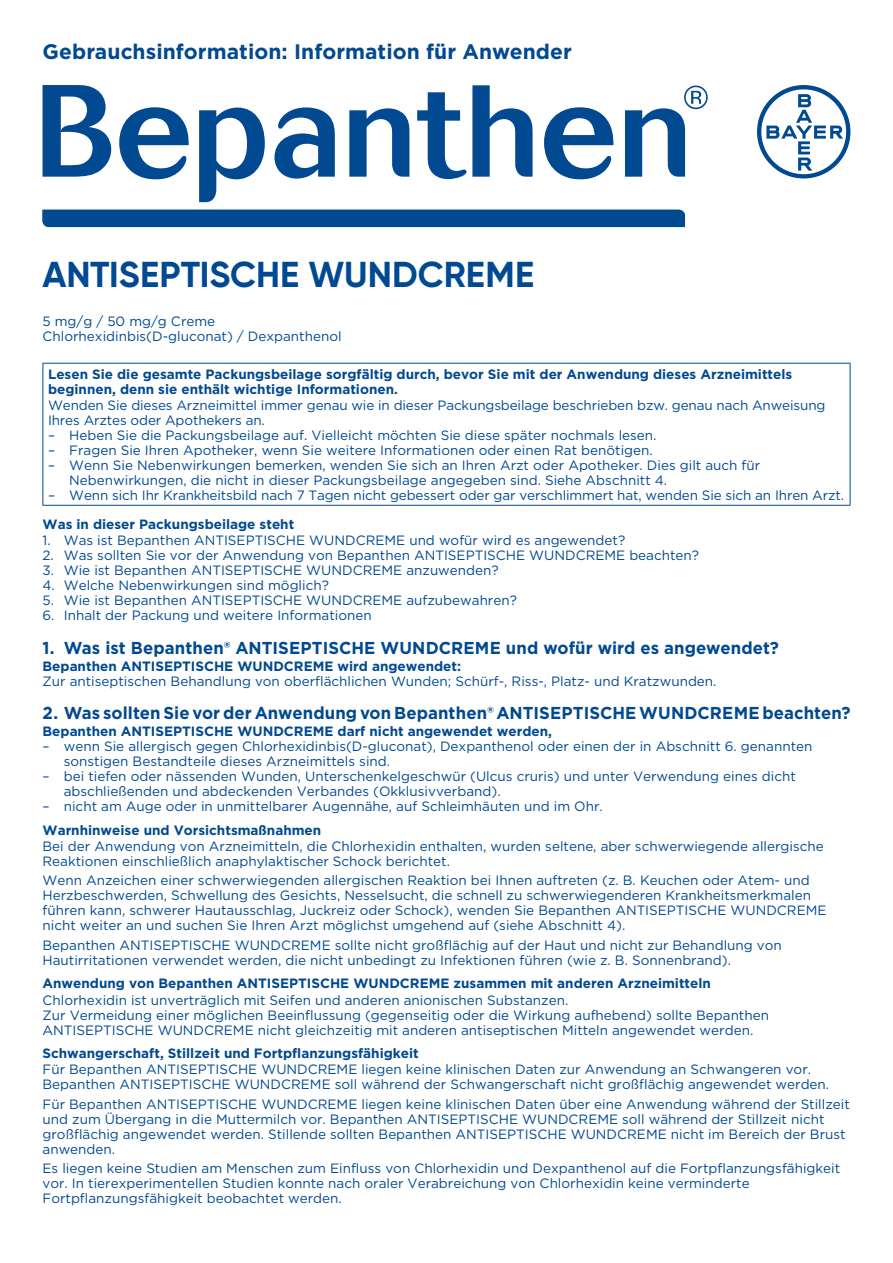
<style>
.page{position:relative;width:893px;height:1263px;background:#fff}
.page>*{position:absolute;margin:0;border:0;box-sizing:border-box;transform-origin:0 0}
.t1{font:700 36px "Gilroy";color:#014990}
.t2{font:700 21px "Gotham";letter-spacing:.005em;color:#014990}
.t3{font:700 17.25px "Gotham";letter-spacing:.005em;color:#014990}
.t4{font:13.5px/15px "Gotham";color:#014990}
.t5{font:700 13.5px/15px "Gotham";color:#014990}
</style>
<div class="page">
<hr style="left:43px;top:363px;width:807px;height:1px;background:#014990">
<hr style="left:43px;top:364px;width:1px;height:141px;background:#014990">
<hr style="left:850px;top:364px;width:1px;height:141px;background:#014990">
<hr style="left:43px;top:505px;width:807px;height:1px;background:#014990">
<svg style="left:757px;top:85px;width:93px;height:93px"></svg>
<div style="left:43px;top:210px;width:642px;height:17px;background:#014990"></div>
<svg style="left:43px;top:85px;width:642px;height:117px"></svg>
<svg style="left:684px;top:86px;width:24px;height:23px"></svg>
<h2 class="t2" style="left:43px;top:38px;width:531px">Gebrauchsinformation: Information für Anwender</h2>
<h1 class="t1" style="left:43px;top:252px;width:493px">ANTISEPTISCHE WUNDCREME</h1>
<p class="t4" style="left:43px;top:314px;width:301px">5 mg/g / 50 mg/g Creme<br>Chlorhexidinbis(D-gluconat) / Dexpanthenol</p>
<p class="t5" style="left:48px;top:367px;width:746px">Lesen Sie die gesamte Packungsbeilage sorgfältig durch, bevor Sie mit der Anwendung dieses Arzneimittels beginnen, denn sie enthält wichtige Informationen.</p>
<p class="t4" style="left:48px;top:398px;width:779px">Wenden Sie dieses Arzneimittel immer genau wie in dieser Packungsbeilage beschrieben bzw. genau nach Anweisung<br>Ihres Arztes oder Apothekers an.</p>
<p class="t4" style="left:48px;top:428px;width:610px">– Heben Sie die Packungsbeilage auf. Vielleicht möchten Sie diese später nochmals lesen.</p>
<p class="t4" style="left:48px;top:443px;width:606px">– Fragen Sie Ihren Apotheker, wenn Sie weitere Informationen oder einen Rat benötigen.</p>
<p class="t4" style="left:69px;top:458px;width:693px;text-indent:-21px">– Wenn Sie Nebenwirkungen bemerken, wenden Sie sich an Ihren Arzt oder Apotheker. Dies gilt auch für<br>Nebenwirkungen, die nicht in dieser Packungsbeilage angegeben sind. Siehe Abschnitt 4.</p>
<p class="t4" style="left:48px;top:488px;width:798px">– Wenn sich Ihr Krankheitsbild nach 7 Tagen nicht gebessert oder gar verschlimmert hat, wenden Sie sich an Ihren Arzt.</p>
<p class="t5" style="left:43px;top:517px;width:253px">Was in dieser Packungsbeilage steht</p>
<p class="t4" style="left:43px;top:533px;width:584px">1. Was ist Bepanthen ANTISEPTISCHE WUNDCREME und wofür wird es angewendet?</p>
<p class="t4" style="left:43px;top:548px;width:658px">2. Was sollten Sie vor der Anwendung von Bepanthen ANTISEPTISCHE WUNDCREME beachten?</p>
<p class="t4" style="left:43px;top:563px;width:458px">3. Wie ist Bepanthen ANTISEPTISCHE WUNDCREME anzuwenden?</p>
<p class="t4" style="left:43px;top:578px;width:288px">4. Welche Nebenwirkungen sind möglich?</p>
<p class="t4" style="left:43px;top:593px;width:476px">5. Wie ist Bepanthen ANTISEPTISCHE WUNDCREME aufzubewahren?</p>
<p class="t4" style="left:43px;top:608px;width:331px">6. Inhalt der Packung und weitere Informationen</p>
<p class="t3" style="left:43px;top:636px;width:738px">1. Was ist Bepanthen® ANTISEPTISCHE WUNDCREME und wofür wird es angewendet?</p>
<p class="t5" style="left:43px;top:658px;width:420px">Bepanthen ANTISEPTISCHE WUNDCREME wird angewendet:</p>
<p class="t4" style="left:43px;top:673px;width:676px">Zur antiseptischen Behandlung von oberflächlichen Wunden; Schürf-, Riss-, Platz- und Kratzwunden.</p>
<p class="t3" style="left:43px;top:702px;width:809px">2. Was sollten Sie vor der Anwendung von Bepanthen® ANTISEPTISCHE WUNDCREME beachten?</p>
<p class="t5" style="left:43px;top:724px;width:511px">Bepanthen ANTISEPTISCHE WUNDCREME darf nicht angewendet werden,</p>
<p class="t4" style="left:64px;top:739px;width:750px;text-indent:-21px">– wenn Sie allergisch gegen Chlorhexidinbis(D-gluconat), Dexpanthenol oder einen der in Abschnitt 6. genannten sonstigen Bestandteile dieses Arzneimittels sind.</p>
<p class="t4" style="left:64px;top:769px;width:733px;text-indent:-21px">– bei tiefen oder nässenden Wunden, Unterschenkelgeschwür (Ulcus cruris) und unter Verwendung eines dicht abschließenden und abdeckenden Verbandes (Okklusivverband).</p>
<p class="t4" style="left:43px;top:799px;width:562px">– nicht am Auge oder in unmittelbarer Augennähe, auf Schleimhäuten und im Ohr.</p>
<p class="t5" style="left:43px;top:822px;width:280px">Warnhinweise und Vorsichtsmaßnahmen</p>
<p class="t4" style="left:43px;top:838px;width:783px">Bei der Anwendung von Arzneimitteln, die Chlorhexidin enthalten, wurden seltene, aber schwerwiegende allergische<br>Reaktionen einschließlich anaphylaktischer Schock berichtet.</p>
<p class="t4" style="left:43px;top:873px;width:785px">Wenn Anzeichen einer schwerwiegenden allergischen Reaktion bei Ihnen auftreten (z. B. Keuchen oder Atem- und Herzbeschwerden, Schwellung des Gesichts, Nesselsucht, die schnell zu schwerwiegenderen Krankheitsmerkmalen führen kann, schwerer Hautausschlag, Juckreiz oder Schock), wenden Sie Bepanthen ANTISEPTISCHE WUNDCREME nicht weiter an und suchen Sie Ihren Arzt möglichst umgehend auf (siehe Abschnitt 4).</p>
<p class="t4" style="left:43px;top:937px;width:741px">Bepanthen ANTISEPTISCHE WUNDCREME sollte nicht großflächig auf der Haut und nicht zur Behandlung von<br>Hautirritationen verwendet werden, die nicht unbedingt zu Infektionen führen (wie z. B. Sonnenbrand).</p>
<p class="t5" style="left:43px;top:976px;width:670px">Anwendung von Bepanthen ANTISEPTISCHE WUNDCREME zusammen mit anderen Arzneimitteln</p>
<p class="t4" style="left:43px;top:992px;width:728px">Chlorhexidin ist unverträglich mit Seifen und anderen anionischen Substanzen.<br>Zur Vermeidung einer möglichen Beeinflussung (gegenseitig oder die Wirkung aufhebend) sollte Bepanthen<br>ANTISEPTISCHE WUNDCREME nicht gleichzeitig mit anderen antiseptischen Mitteln angewendet werden.</p>
<p class="t5" style="left:43px;top:1046px;width:378px">Schwangerschaft, Stillzeit und Fortpflanzungsfähigkeit</p>
<p class="t4" style="left:43px;top:1061px;width:788px">Für Bepanthen ANTISEPTISCHE WUNDCREME liegen keine klinischen Daten zur Anwendung an Schwangeren vor.<br>Bepanthen ANTISEPTISCHE WUNDCREME soll während der Schwangerschaft nicht großflächig angewendet werden.</p>
<p class="t4" style="left:43px;top:1096px;width:809px">Für Bepanthen ANTISEPTISCHE WUNDCREME liegen keine klinischen Daten über eine Anwendung während der Stillzeit und zum Übergang in die Muttermilch vor. Bepanthen ANTISEPTISCHE WUNDCREME soll während der Stillzeit nicht großflächig angewendet werden. Stillende sollten Bepanthen ANTISEPTISCHE WUNDCREME nicht im Bereich der Brust anwenden.</p>
<p class="t4" style="left:43px;top:1160px;width:799px">Es liegen keine Studien am Menschen zum Einfluss von Chlorhexidin und Dexpanthenol auf die Fortpflanzungsfähigkeit vor. In tierexperimentellen Studien konnte nach oraler Verabreichung von Chlorhexidin keine verminderte<br>Fortpflanzungsfähigkeit beobachtet werden.</p>
</div>
